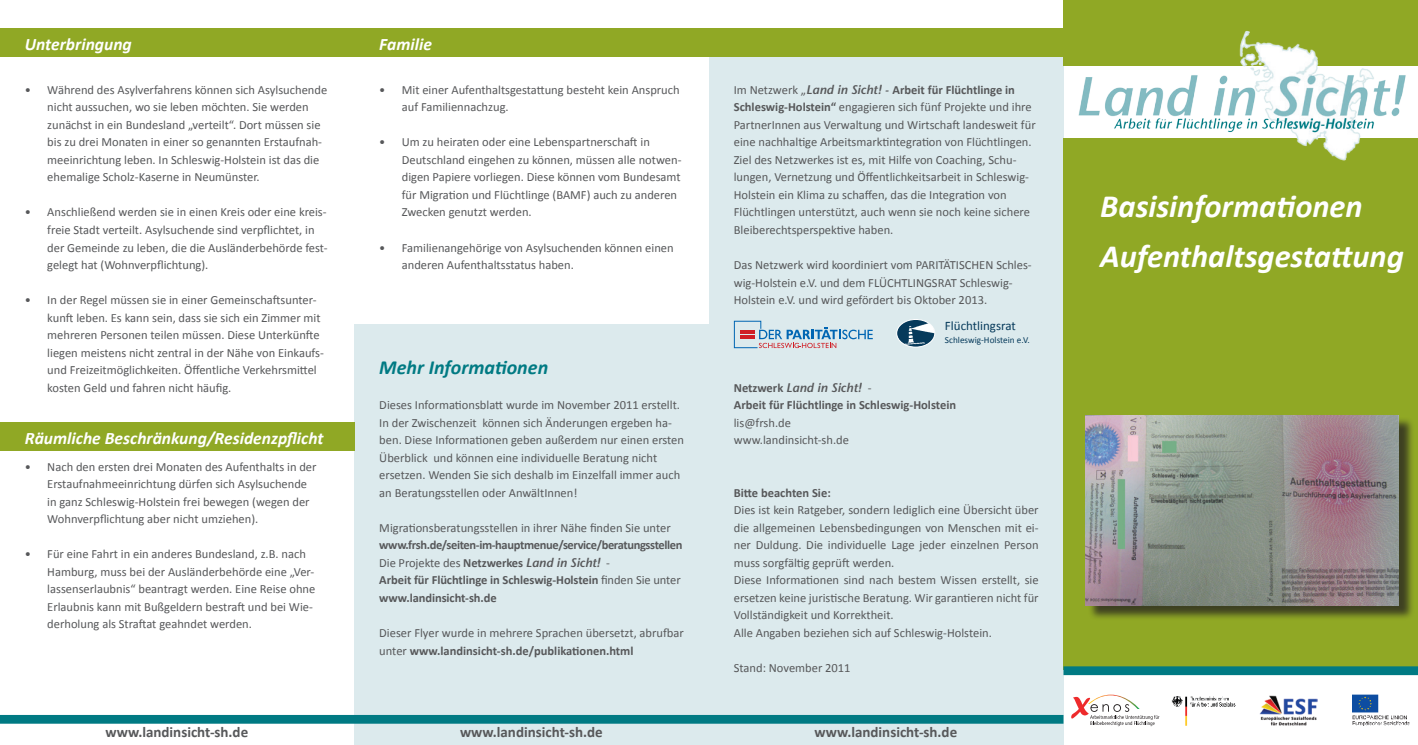
<style>
.page{position:relative;width:1418px;height:745px;background:#fff}
.page>*{position:absolute;margin:0;border:0;box-sizing:border-box;transform-origin:0 0}
.t1{font:italic 700 32.5px/50px "Calibri";color:#fff}
.t2{font:italic 700 20px "Calibri";color:#007a83}
.t3{font:italic 700 17.5px "Calibri";color:#fff}
.t4{font:700 15px "Calibri";color:#57585a}
.t5{font:13px "Calibri";color:#063a5b}
.t6{font:12.5px/17.5px "Calibri";color:#57585a}
.t7{font:700 12.5px/17.5px "Calibri";letter-spacing:-.005em;color:#57585a}
.t8{font:italic 600 12.5px "Stone Sans";color:#57585a}
.t9{font:9.25px "Calibri";color:#063a5b}
.s1{font-weight:400}
.s2{font-family:"Stone Sans";font-weight:600;font-style:italic}
.s3{font-weight:700}
.s4{font-family:"Calibri";font-weight:700;font-style:normal}
.s5{font-family:"Calibri";font-weight:400;font-style:normal}
</style>
<div class="page">
<div style="left:354px;top:324px;width:355px;height:420px;background:#dceaed"></div>
<div style="left:709px;top:57px;width:354px;height:687px;background:#dceaed"></div>
<div style="left:0;top:28px;width:1063px;height:29px;background:#90a825"></div>
<div style="left:0;top:422px;width:354px;height:28px;background:#90a825"></div>
<div style="left:1063px;top:138px;width:354px;height:531px;background:#90a825"></div>
<div style="left:1063px;top:0;width:354px;height:66px;background:#90a825"></div>
<img style="left:1063px;top:30px;width:343px;height:131px">
<svg style="left:1071px;top:694px;width:88px;height:31px"></svg>
<img style="left:1171px;top:696px;width:65px;height:29px">
<img style="left:1259px;top:695px;width:58px;height:29px">
<img style="left:1352px;top:694px;width:57px;height:31px">
<div style="left:1063px;top:666px;width:354px;height:8px;background:#007a83"></div>
<div style="left:0;top:714px;width:1063px;height:9px;background:#007a83"></div>
<img style="left:897px;top:319px;width:37px;height:28px">
<div style="left:896px;top:319px;width:39px;height:28px;border:1px solid #fff;border-radius:50%"></div>
<svg style="left:733px;top:320px;width:139px;height:28px"></svg>
<div style="left:1087px;top:416px;width:327px;height:204px;background:#231f20;opacity:.75"></div>
<img style="left:1085px;top:415px;width:313px;height:189px">
<h3 class="t3" style="left:25px;top:33px;width:109px">Unterbringung</h3>
<p class="t6" style="left:47px;top:80px;width:281px;text-indent:-22px">• Während des Asylverfahrens können sich Asylsuchende nicht aussuchen, wo sie leben möchten. Sie werden zunächst in ein Bundesland „verteilt“. Dort müssen sie bis zu drei Monaten in einer so genannten Erstaufnah&shy;meeinrichtung leben. In Schleswig-Holstein ist das die ehemalige Scholz-Kaserne in Neumünster.</p>
<p class="t6" style="left:47px;top:203px;width:282px;text-indent:-22px">• Anschließend werden sie in einen Kreis oder eine kreis&shy;freie Stadt verteilt. Asylsuchende sind verpflichtet, in der Gemeinde zu leben, die die Ausländerbehörde fest&shy;gelegt hat (Wohnverpflichtung).</p>
<p class="t6" style="left:47px;top:290px;width:278px;text-indent:-23px">• In der Regel müssen sie in einer Gemeinschaftsunter&shy;kunft leben. Es kann sein, dass sie sich ein Zimmer mit mehreren Personen teilen müssen. Diese Unterkünfte liegen meistens nicht zentral in der Nähe von Einkaufs&shy;und Freizeitmöglichkeiten. Öffentliche Verkehrsmittel kosten Geld und fahren nicht häufig.</p>
<h3 class="t3" style="left:25px;top:427px;width:300px">Räumliche Beschränkung/Residenzpflicht</h3>
<p class="t6" style="left:47px;top:456px;width:271px;text-indent:-22px">• Nach den ersten drei Monaten des Aufenthalts in der Erstaufnahmeeinrichtung dürfen sich Asylsuchende in ganz Schleswig-Holstein frei bewegen (wegen der Wohnverpflichtung aber nicht umziehen).</p>
<p class="t6" style="left:47px;top:544px;width:269px;text-indent:-22px">• Für eine Fahrt in ein anderes Bundesland, z.B. nach Hamburg, muss bei der Ausländerbehörde eine „Ver&shy;lassenserlaubnis“ beantragt werden. Eine Reise ohne Erlaubnis kann mit Bußgeldern bestraft und bei Wie&shy;derholung als Straftat geahndet werden.</p>
<h3 class="t3" style="left:379px;top:33px;width:54px">Familie</h3>
<p class="t6" style="left:402px;top:80px;width:279px;text-indent:-22px">• Mit einer Aufenthaltsgestattung besteht kein Anspruch auf Familiennachzug.</p>
<p class="t6" style="left:402px;top:133px;width:281px;text-indent:-22px">• Um zu heiraten oder eine Lebenspartnerschaft in Deutschland eingehen zu können, müssen alle notwen&shy;digen Papiere vorliegen. Diese können vom Bundesamt für Migration und Flüchtlinge (BAMF) auch zu anderen Zwecken genutzt werden.</p>
<p class="t6" style="left:402px;top:238px;width:273px;text-indent:-22px">• Familienangehörige von Asylsuchenden können einen anderen Aufenthaltsstatus haben.</p>
<h2 class="t2" style="left:379px;top:355px;width:170px">Mehr Informationen</h2>
<p class="t6" style="left:379px;top:395px;width:306px">Dieses Informationsblatt wurde im November 2011 erstellt.<br>In der Zwischenzeit können sich Änderungen ergeben ha&shy;ben. Diese Informationen geben außerdem nur einen ersten Überblick und können eine individuelle Beratung nicht ersetzen. Wenden Sie sich deshalb im Einzelfall immer auch an Beratungsstellen oder AnwältInnen!</p>
<p class="t6" style="left:379px;top:518px;width:293px">Migrationsberatungsstellen in ihrer Nähe finden Sie unter</p>
<p class="t7" style="left:379px;top:535px;width:305px">www.frsh.de/seiten-im-hauptmenue/service/beratungsstellen <span class="s1">Die Projekte des</span> Netzwerkes <span class="s2">Land in Sicht!</span> <span class="s1">-<br></span>Arbeit für Flüchtlinge in Schleswig-Holstein <span class="s1">finden Sie unter </span>www.landinsicht-sh.de</p>
<p class="t6" style="left:379px;top:623px;width:306px">Dieser Flyer wurde in mehrere Sprachen übersetzt, abrufbar unter <span class="s3">www.landinsicht-sh.de/publikationen.html</span></p>
<p class="t6" style="left:733px;top:80px;width:303px">Im Netzwerk „<span class="s2">Land in Sicht! -</span> <span class="s3">Arbeit für Flüchtlinge in Schleswig-Holstein“</span> engagieren sich fünf Projekte und ihre PartnerInnen aus Verwaltung und Wirtschaft landesweit für eine nachhaltige Arbeitsmarktintegration von Flüchtlingen.<br>Ziel des Netzwerkes ist es, mit Hilfe von Coaching, Schu&shy;lungen, Vernetzung und Öffentlichkeitsarbeit in Schleswig-Holstein ein Klima zu schaffen, das die Integration von Flüchtlingen unterstützt, auch wenn sie noch keine sichere Bleiberechtsperspektive haben.</p>
<p class="t6" style="left:733px;top:255px;width:299px">Das Netzwerk wird koordiniert vom PARITÄTISCHEN Schles&shy;wig-Holstein e.V. und dem FLÜCHTLINGSRAT Schleswig-<br>Holstein e.V. und wird gefördert bis Oktober 2013.</p>
<p class="t5" style="left:945px;top:317px;width:72px">Flüchtlingsrat</p>
<p class="t9" style="left:945px;top:334px;width:86px">Schleswig-Holstein e.V.</p>
<p class="t8" style="left:733px;top:379px;width:139px"><span class="s4">Netzwerk</span> Land in Sicht! <span class="s5">-</span></p>
<p class="t7" style="left:733px;top:395px;width:224px">Arbeit für Flüchtlinge in Schleswig-Holstein</p>
<p class="t6" style="left:733px;top:413px;width:117px">lis@frsh.de www.landinsicht-sh.de</p>
<p class="t7" style="left:733px;top:483px;width:98px">Bitte beachten Sie:</p>
<p class="t6" style="left:733px;top:500px;width:306px">Dies ist kein Ratgeber, sondern lediglich eine Übersicht über die allgemeinen Lebensbedingungen von Menschen mit ei&shy;ner Duldung. Die individuelle Lage jeder einzelnen Person muss sorgfältig geprüft werden.<br>Diese Informationen sind nach bestem Wissen erstellt, sie ersetzen keine juristische Beratung. Wir garantieren nicht für Vollständigkeit und Korrektheit.<br>Alle Angaben beziehen sich auf Schleswig-Holstein.</p>
<p class="t6" style="left:733px;top:658px;width:118px">Stand: November 2011</p>
<p class="t4" style="left:105px;top:722px;width:144px">www.landinsicht-sh.de</p>
<p class="t4" style="left:460px;top:722px;width:144px">www.landinsicht-sh.de</p>
<p class="t4" style="left:814px;top:722px;width:144px">www.landinsicht-sh.de</p>
<h1 class="t1" style="left:1100px;top:180px;width:305px">Basisinformationen<br>Aufenthaltsgestattung</h1>
</div>
